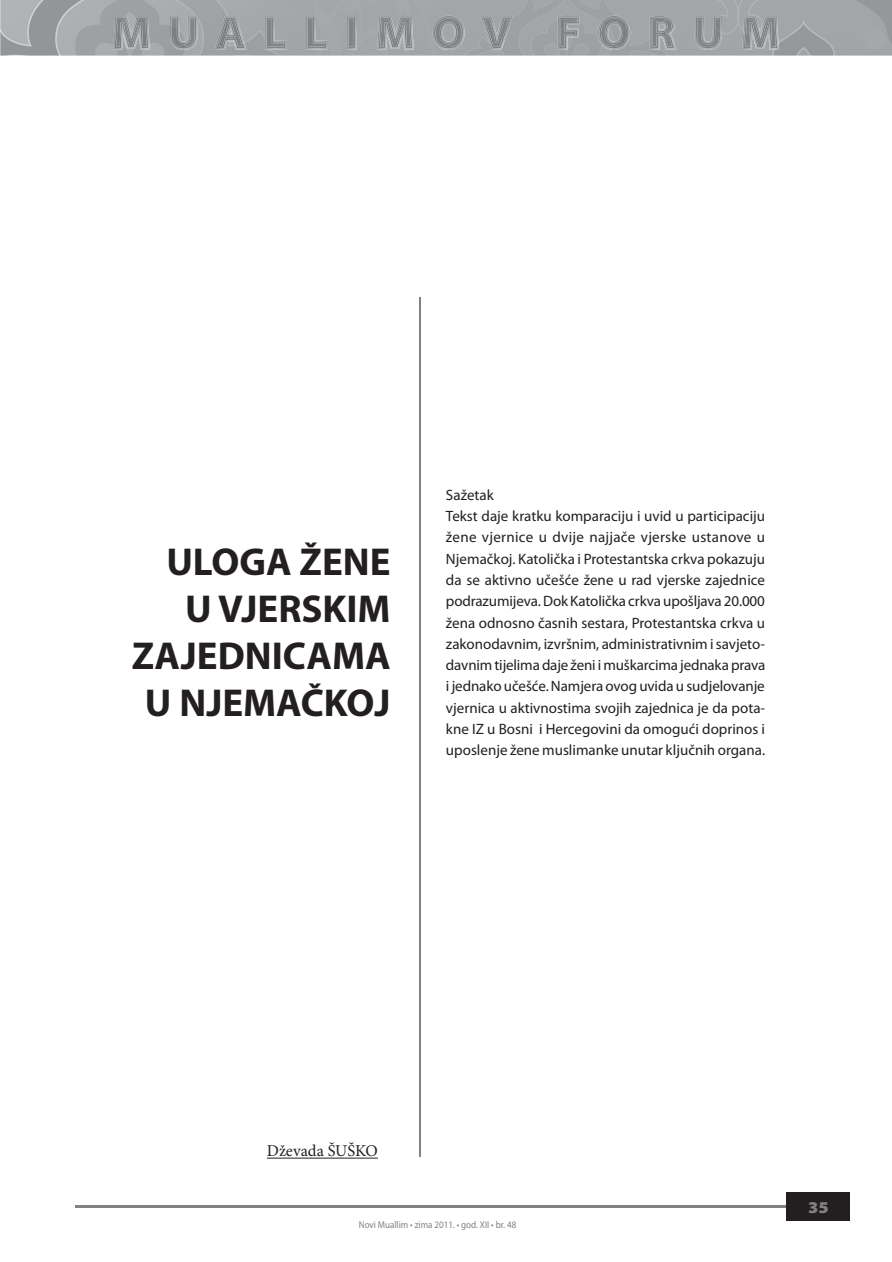
<style>
.page{position:relative;width:892px;height:1262px;background:#fff}
.page>*{position:absolute;margin:0;border:0;box-sizing:border-box;transform-origin:0 0}
.t1{font:700 39px/46.8px "Myriad Pro";color:#231f20;text-align:right}
.t2{font:16.5px "Minion Pro";color:#231f20}
.t3{font:900 semi-expanded 16.5px "Myriad Pro";color:#808285}
.t4{font:15px/21.3px "Myriad Pro";color:#231f20}
.t5{font:9.9px "Myriad Pro";color:#808285;scale:.91 1}
</style>
<div class="page">
<div style="left:786px;top:1191px;width:64px;height:29px;background:#231f20"></div>
<hr style="left:75px;top:1204px;width:710px;height:2px;background:#808285">
<hr style="left:267px;top:1157px;width:111px;height:1px;background:#231f20">
<hr style="left:419px;top:297px;width:1px;height:859px;background:#808285">
<img style="left:0;top:0;width:891px;height:56px">
<img style="left:598px;top:16px;width:32px;height:34px">
<img style="left:432px;top:16px;width:32px;height:34px">
<img style="left:649px;top:16px;width:27px;height:33px">
<img style="left:742px;top:16px;width:36px;height:33px">
<img style="left:694px;top:16px;width:27px;height:34px">
<img style="left:557px;top:16px;width:22px;height:33px">
<img style="left:480px;top:16px;width:33px;height:33px">
<img style="left:377px;top:16px;width:36px;height:33px">
<img style="left:347px;top:16px;width:10px;height:33px">
<img style="left:306px;top:16px;width:22px;height:33px">
<img style="left:265px;top:16px;width:22px;height:33px">
<img style="left:215px;top:16px;width:31px;height:33px">
<img style="left:170px;top:16px;width:28px;height:34px">
<img style="left:113px;top:16px;width:37px;height:33px">
<img style="left:599px;top:17px;width:29px;height:31px">
<img style="left:434px;top:17px;width:29px;height:31px">
<img style="left:651px;top:17px;width:23px;height:31px">
<img style="left:743px;top:18px;width:34px;height:30px">
<img style="left:695px;top:18px;width:25px;height:30px">
<img style="left:559px;top:18px;width:18px;height:30px">
<img style="left:482px;top:18px;width:28px;height:30px">
<img style="left:378px;top:18px;width:34px;height:30px">
<img style="left:348px;top:18px;width:7px;height:30px">
<img style="left:307px;top:18px;width:19px;height:30px">
<img style="left:266px;top:18px;width:19px;height:30px">
<img style="left:217px;top:18px;width:27px;height:30px">
<img style="left:171px;top:18px;width:25px;height:30px">
<img style="left:115px;top:18px;width:33px;height:30px">
<svg style="left:656px;top:21px;width:11px;height:12px"></svg>
<img style="left:605px;top:21px;width:17px;height:24px">
<img style="left:439px;top:21px;width:18px;height:24px">
<img style="left:225px;top:21px;width:10px;height:16px">
<h1 class="t1" style="left:132px;top:537px;width:260px">ULOGA ŽENE<br>U VJERSKIM<br>ZAJEDNICAMA<br>U NJEMAČKOJ</h1>
<p class="t4" style="left:446px;top:484px;width:321px">Sažetak<br>Tekst daje kratku komparaciju i uvid u participaciju žene vjernice u dvije najjače vjerske ustanove u Njemačkoj. Katolička i Protestantska crkva pokazuju da se aktivno učešće žene u rad vjerske zajednice podrazumijeva. Dok Katolička crkva upošljava 20.000 žena odnosno časnih sestara, Protestantska crkva u zakonodavnim, izvršnim, administrativnim i savjeto&shy;davnim tijelima daje ženi i muškarcima jednaka prava i jednako učešće. Namjera ovog uvida u sudjelovanje vjernica u aktivnostima svojih zajednica je da pota&shy;kne IZ u Bosni i Hercegovini da omogući doprinos i uposlenje žene muslimanke unutar ključnih organa.</p>
<p class="t2" style="left:267px;top:1139px;width:112px">Dževada ŠUŠKO</p>
<p class="t5" style="left:359px;top:1217px;width:174px">Novi Muallim • zima 2011. • god. XII • br. 48</p>
<p class="t3" style="left:808px;top:1197px;width:22px">35</p>
</div>
